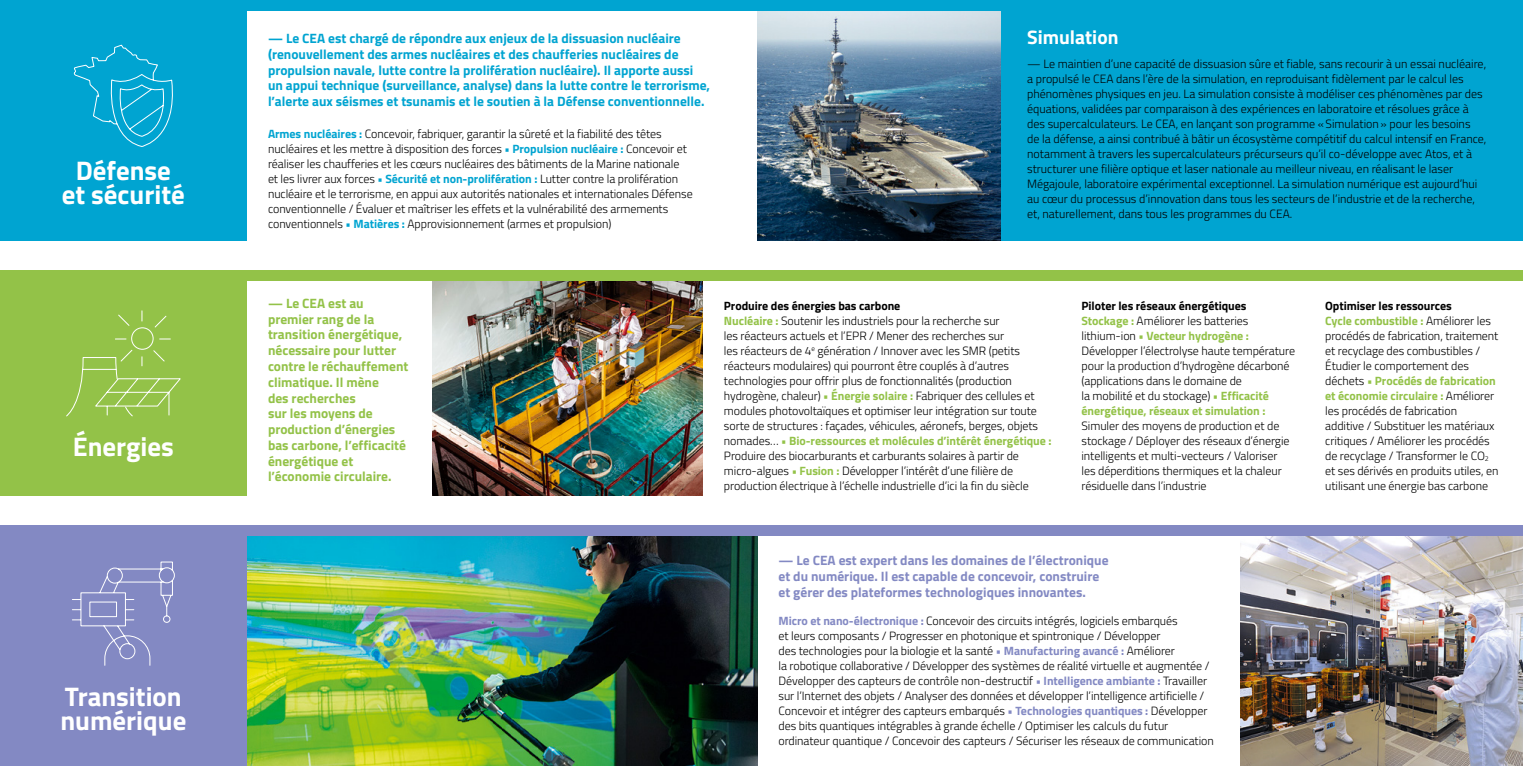
<style>
.page{position:relative;width:1523px;height:766px;background:#fff}
.page>*{position:absolute;margin:0;border:0;box-sizing:border-box;transform-origin:0 0}
.t1{font:700 26.85px/24px "Titillium Web";color:#fff;text-align:center}
.t2{font:700 19.5px "Titillium Web";color:#fff}
.t3{font:700 13.5px/15.8px "Titillium Web";color:#00a4d1}
.t4{font:700 13.5px/15.8px "Titillium Web";color:#93c248}
.t5{font:700 13.5px/15.8px "Titillium Web";color:#8389c3}
.t6{font:300 12px/15px "Titillium Web";letter-spacing:-.005em;color:#000}
.s1{font-weight:700;color:#00a4d1}
.s2{font-weight:700}
.s3{font-weight:700;color:#93c248}
.s4{font-weight:700;color:#8389c3}
</style>
<div class="page">
<img style="left:757px;top:11px;width:244px;height:229px">
<img style="left:432px;top:281px;width:270px;height:214px">
<div style="left:0;top:270px;width:247px;height:225px;background:#93c248"></div>
<div style="left:0;top:0;width:247px;height:240px;background:#00a4d1"></div>
<div style="left:0;top:0;width:1507px;height:11px;background:#00a4d1"></div>
<div style="left:0;top:270px;width:1522px;height:11px;background:#93c248"></div>
<svg style="left:73px;top:45px;width:100px;height:102px"></svg>
<svg style="left:66px;top:310px;width:115px;height:107px"></svg>
<div style="left:1001px;top:0;width:521px;height:240px;background:#00a4d1"></div>
<img style="left:247px;top:536px;width:510px;height:229px">
<img style="left:1240px;top:536px;width:282px;height:229px">
<div style="left:0;top:525px;width:247px;height:240px;background:#8389c3"></div>
<div style="left:0;top:525px;width:1522px;height:11px;background:#8389c3"></div>
<svg style="left:72px;top:561px;width:103px;height:105px"></svg>
<h1 class="t1" style="left:62px;top:157px;width:124px">Défense et sécurité</h1>
<h1 class="t1" style="left:73px;top:433px;width:103px">Énergies</h1>
<h1 class="t1" style="left:60px;top:682px;width:127px;text-align:left">Transition numérique</h1>
<p class="t3" style="left:268px;top:30px;width:443px">— Le CEA est chargé de répondre aux enjeux de la dissuasion nucléaire (renouvellement des armes nucléaires et des chaufferies nucléaires de propulsion navale, lutte contre la prolifération nucléaire). Il apporte aussi un appui technique (surveillance, analyse) dans la lutte contre le terrorisme, l’alerte aux séismes et tsunamis et le soutien à la Défense conventionnelle.</p>
<p class="t6" style="left:268px;top:126px;width:426px"><span class="s1">Armes nucléaires :</span> Concevoir, fabriquer, garantir la sûreté et la fiabilité des têtes nucléaires et les mettre à disposition des forces <span class="s1">• Propulsion nucléaire :</span> Concevoir et réaliser les chaufferies et les cœurs nucléaires des bâtiments de la Marine nationale<br>et les livrer aux forces <span class="s1">• Sécurité et non-prolifération :</span> Lutter contre la prolifération nucléaire et le terrorisme, en appui aux autorités nationales et internationales Défense conventionnelle / Évaluer et maîtriser les effets et la vulnérabilité des armements conventionnels <span class="s1">• Matières :</span> Approvisionnement (armes et propulsion)</p>
<h2 class="t2" style="left:1027px;top:23px;width:93px">Simulation</h2>
<p class="t6" style="left:1027px;top:56px;width:461px">— Le maintien d’une capacité de dissuasion sûre et fiable, sans recourir à un essai nucléaire, a propulsé le CEA dans l’ère de la simulation, en reproduisant fidèlement par le calcul les phénomènes physiques en jeu. La simulation consiste à modéliser ces phénomènes par des équations, validées par comparaison à des expériences en laboratoire et résolues grâce à des supercalculateurs. Le CEA, en lançant son programme «Simulation» pour les besoins<br>de la défense, a ainsi contribué à bâtir un écosystème compétitif du calcul intensif en France, notamment à travers les supercalculateurs précurseurs qu’il co-développe avec Atos, et à structurer une filière optique et laser nationale au meilleur niveau, en réalisant le laser Mégajoule, laboratoire expérimental exceptionnel. La simulation numérique est aujourd’hui au cœur du processus d’innovation dans tous les secteurs de l’industrie et de la recherche, et, naturellement, dans tous les programmes du CEA.</p>
<p class="t4" style="left:268px;top:294px;width:142px">— Le CEA est au premier rang de la transition énergétique, nécessaire pour lutter contre le réchauffement climatique. Il mène<br>des recherches<br>sur les moyens de production d’énergies bas carbone, l’efficacité énergétique et l’économie circulaire.</p>
<p class="t6" style="left:724px;top:297px;width:329px"><span class="s2">Produire des énergies bas carbone<br></span><span class="s3">Nucléaire :</span> Soutenir les industriels pour la recherche sur<br>les réacteurs actuels et l’EPR / Mener des recherches sur<br>les réacteurs de 4<sup>e</sup> génération / Innover avec les SMR (petits réacteurs modulaires) qui pourront être couplés à d’autres technologies pour offrir plus de fonctionnalités (production hydrogène, chaleur) <span class="s3">• Énergie solaire :</span> Fabriquer des cellules et modules photovoltaïques et optimiser leur intégration sur toute sorte de structures : façades, véhicules, aéronefs, berges, objets nomades… <span class="s3">• Bio-ressources et molécules d’intérêt énergétique :<br></span>Produire des biocarburants et carburants solaires à partir de micro-algues <span class="s3">• Fusion :</span> Développer l’intérêt d’une filière de production électrique à l’échelle industrielle d’ici la fin du siècle</p>
<p class="t6" style="left:1081px;top:297px;width:215px"><span class="s2">Piloter les réseaux énergétiques </span><span class="s3">Stockage :</span> Améliorer les batteries lithium-ion <span class="s3">• Vecteur hydrogène :<br></span>Développer l’électrolyse haute température pour la production d’hydrogène décarboné (applications dans le domaine de<br>la mobilité et du stockage) <span class="s3">• Efficacité énergétique, réseaux et simulation :</span></p>
<p class="t6" style="left:1081px;top:417px;width:209px">Simuler des moyens de production et de stockage / Déployer des réseaux d’énergie intelligents et multi-vecteurs / Valoriser les déperditions thermiques et la chaleur résiduelle dans l’industrie</p>
<p class="t5" style="left:778px;top:552px;width:331px">— Le CEA est expert dans les domaines de l’électronique et du numérique. Il est capable de concevoir, construire et gérer des plateformes technologiques innovantes.</p>
<p class="t6" style="left:778px;top:613px;width:437px"><span class="s4">Micro et nano-électronique :</span> Concevoir des circuits intégrés, logiciels embarqués<br>et leurs composants / Progresser en photonique et spintronique / Développer<br>des technologies pour la biologie et la santé <span class="s4">• Manufacturing avancé :</span> Améliorer<br>la robotique collaborative / Développer des systèmes de réalité virtuelle et augmentée / Développer des capteurs de contrôle non-destructif <span class="s4">• Intelligence ambiante :</span> Travailler sur l’Internet des objets / Analyser des données et développer l’intelligence artificielle / Concevoir et intégrer des capteurs embarqués <span class="s4">• Technologies quantiques :</span> Développer des bits quantiques intégrables à grande échelle / Optimiser les calculs du futur ordinateur quantique / Concevoir des capteurs / Sécuriser les réseaux de communication</p>
<p class="t6" style="left:1325px;top:297px;width:175px"><span class="s2">Optimiser les ressources<br></span><span class="s3">Cycle combustible :</span> Améliorer les procédés de fabrication, traitement et recyclage des combustibles / Étudier le comportement des déchets <span class="s3">• Procédés de fabrication et économie circulaire :</span> Améliorer les procédés de fabrication additive / Substituer les matériaux critiques / Améliorer les procédés de recyclage / Transformer le CO<sub>2 </sub>et ses dérivés en produits utiles, en utilisant une énergie bas carbone</p>
</div>
